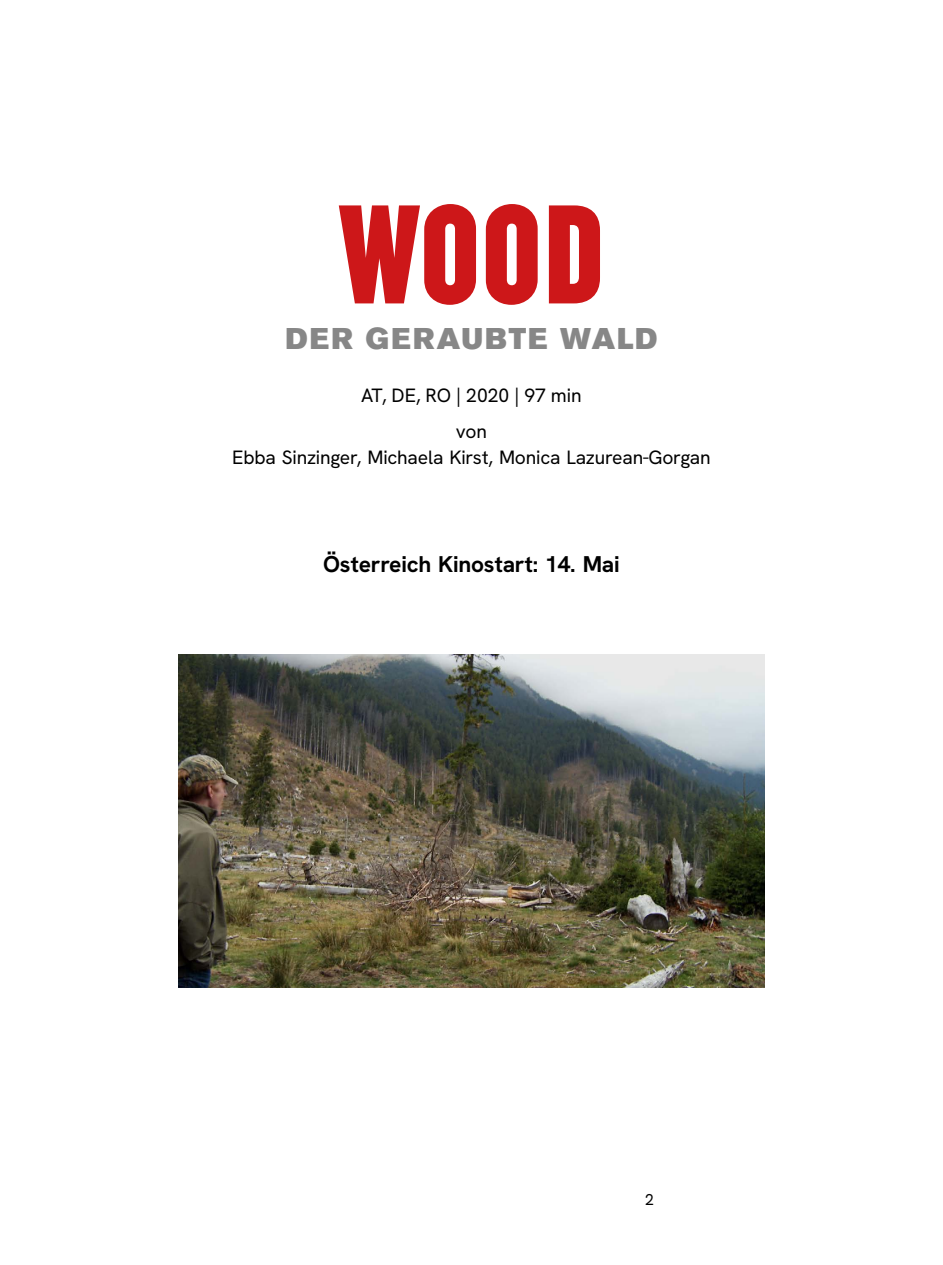
<style>
.page{position:relative;width:943px;height:1265px;background:#fff}
.page>*{position:absolute;margin:0;border:0;box-sizing:border-box;transform-origin:0 0}
.t1{font:900 extra-condensed 140px "Uniform";color:#cd1719}
.t2{font:29.75px "Akzidenz Grotesk BE Super";letter-spacing:.07em;color:#878787}
.t3{font:700 22.75px "HK Grotesk";letter-spacing:-.01em;color:#000}
.t4{font:19.25px/36.2px "HK Grotesk";letter-spacing:-.01em;color:#000;text-align:center}
.t5{font:15.75px "HK Grotesk";color:#000}
</style>
<div class="page">
<img style="left:179px;top:655px;width:585px;height:332px">
<h1 class="t1" style="left:339px;top:175px;width:267px">WOOD</h1>
<h2 class="t2" style="left:285px;top:321px;width:373px">DER GERAUBTE WALD</h2>
<p class="t4" style="left:361px;top:376px;width:222px">AT, DE, RO | 2020 | 97 min von</p>
<p class="t4" style="left:232px;top:439px;width:480px">Ebba Sinzinger, Michaela Kirst, Monica Lazurean-Gorgan</p>
<p class="t3" style="left:323px;top:550px;width:298px">Österreich Kinostart: 14. Mai</p>
<p class="t5" style="left:645px;top:1190px;width:10px">2</p>
</div>
